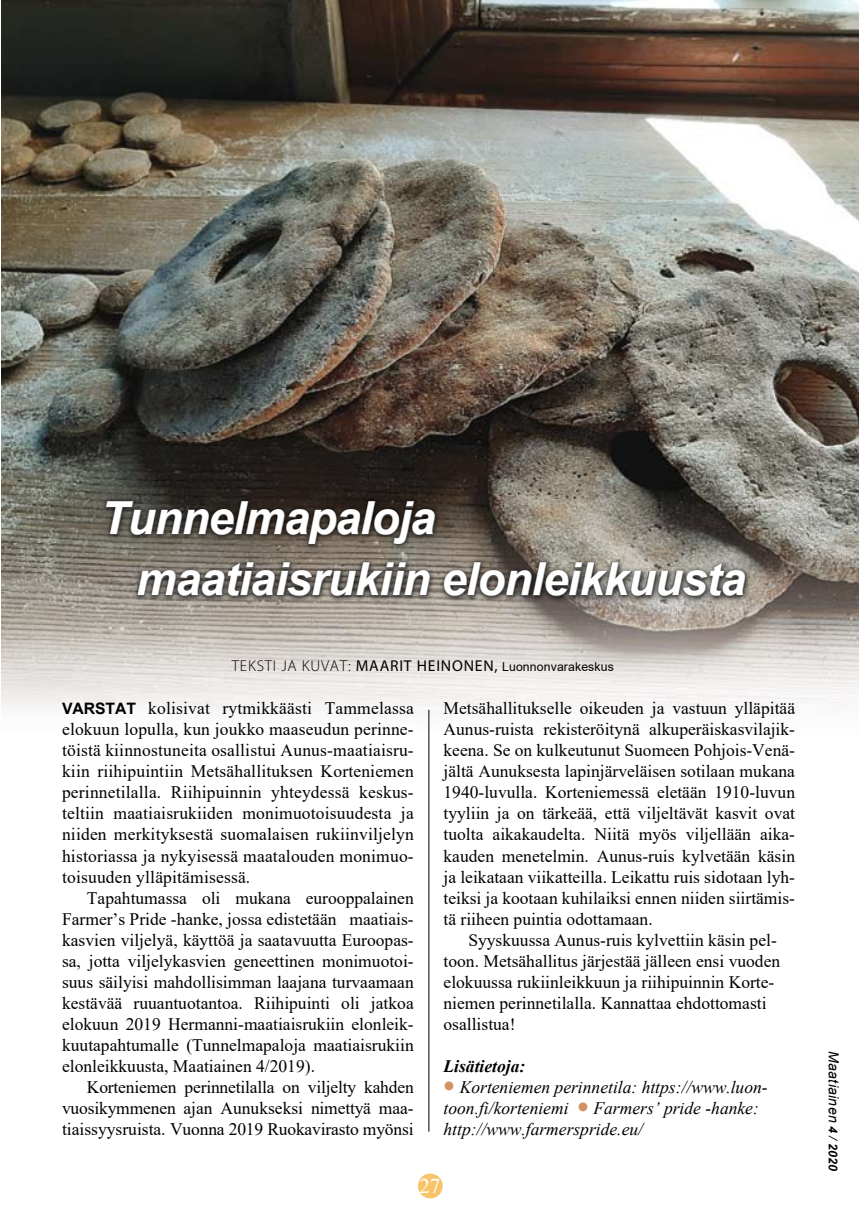
<style>
.page{position:relative;width:859px;height:1226px;background:#fff}
.page>*{position:absolute;margin:0;border:0;box-sizing:border-box;transform-origin:0 0}
.t1{font:italic 700 45.5px/61.2px "Arial";letter-spacing:-.02em;color:#fff}
.t2{font:21px "Times New Roman";color:#fff}
.t3{font:17.5px/21px "Times New Roman";color:#000;text-align:justify}
.t4{font:italic 17.5px/21px "Times New Roman";color:#000}
.t5{font:italic 700 17.5px "Times New Roman";color:#000}
.t6{font:italic 14px "Arial";letter-spacing:.02em;color:#000}
.t7{font:12.25px "Arial";letter-spacing:.01em;color:#000}
.s1{font-family:"Myriad Pro";font-weight:300;font-size:15.75px}
.s2{font-family:"Myriad Pro";font-size:15.75px}
.s3{font-family:"Arial";font-weight:700;font-size:15.75px}
.s4{color:#d29364}
.s5{font-weight:700;font-size:12.25px}
.s6{font-size:12.25px}
</style>
<div class="page">
<img style="left:2px;top:0;width:856px;height:759px">
<hr style="left:428px;top:709px;width:1px;height:422px;background:#000">
<svg style="left:100px;top:494px;width:652px;height:110px"></svg>
<svg style="left:105px;top:500px;width:330px;height:44px"></svg>
<svg style="left:137px;top:562px;width:293px;height:34px"></svg>
<svg style="left:443px;top:562px;width:302px;height:34px"></svg>
<div style="left:418px;top:1173px;width:24px;height:25px;background:#f7c469;border-radius:50%"></div>
<h1 class="t1" style="left:136px;top:489px;width:611px;text-indent:-35px">Tunnelmapaloja<br>maatiaisrukiin elonleikkuusta</h1>
<p class="t7" style="left:232px;top:658px;width:383px"><span class="s1">TEKSTI JA KUVAT:</span> <span class="s2">MAARIT HEINONEN,</span> Luonnonvarakeskus</p>
<p class="t3" style="left:62px;top:697px;width:353px"><span class="s3">VARSTAT</span> kolisivat rytmikkäästi Tammelassa elokuun lopulla, kun joukko maaseudun perinne&shy;töistä kiinnostuneita osallistui Aunus-maatiaisru&shy;kiin riihipuintiin Metsähallituksen Korteniemen perinnetilalla. Riihipuinnin yhteydessä keskus&shy;teltiin maatiaisrukiiden monimuotoisuudesta ja niiden merkityksestä suomalaisen rukiinviljelyn historiassa ja nykyisessä maatalouden monimuo&shy;toisuuden ylläpitämisessä.</p>
<p class="t3" style="left:62px;top:886px;width:353px;text-indent:25px">Tapahtumassa oli mukana eurooppalainen Farmer’s Pride -hanke, jossa edistetään maatiais&shy;kasvien viljelyä, käyttöä ja saatavuutta Euroopas&shy;sa, jotta viljelykasvien geneettinen monimuotoi&shy;suus säilyisi mahdollisimman laajana turvaamaan kestävää ruuantuotantoa. Riihipuinti oli jatkoa elokuun 2019 Hermanni-maatiaisrukiin elonleik&shy;kuutapahtumalle (Tunnelmapaloja maatiaisrukiin elonleikkuusta, Maatiainen 4/2019).</p>
<p class="t3" style="left:62px;top:1075px;width:353px;text-indent:25px">Korteniemen perinnetilalla on viljelty kahden vuosikymmenen ajan Aunukseksi nimettyä maa&shy;tiaissyysruista. Vuonna 2019 Ruokavirasto myönsi</p>
<p class="t3" style="left:443px;top:697px;width:353px">Metsähallitukselle oikeuden ja vastuun ylläpitää Aunus-ruista rekisteröitynä alkuperäiskasvilajik&shy;keena. Se on kulkeutunut Suomeen Pohjois-Venä&shy;jältä Aunuksesta lapinjärveläisen sotilaan mukana 1940-luvulla. Korteniemessä eletään 1910-luvun tyyliin ja on tärkeää, että viljeltävät kasvit ovat tuolta aikakaudelta. Niitä myös viljellään aika&shy;kauden menetelmin. Aunus-ruis kylvetään käsin ja leikataan viikatteilla. Leikattu ruis sidotaan lyh&shy;teiksi ja kootaan kuhilaiksi ennen niiden siirtämis&shy;tä riiheen puintia odottamaan.</p>
<p class="t3" style="left:443px;top:928px;width:338px;text-align:left;text-indent:25px">Syyskuussa Aunus-ruis kylvettiin käsin pel&shy;toon. Metsähallitus järjestää jälleen ensi vuoden elokuussa rukiinleikkuun ja riihipuinnin Korte&shy;niemen perinnetilalla. Kannattaa ehdottomasti osallistua!</p>
<p class="t5" style="left:443px;top:1053px;width:83px">Lisätietoja:</p>
<p class="t4" style="left:443px;top:1075px;width:325px"><span class="s4">•</span> Korteniemen perinnetila: https://www.luon&shy;toon.fi/korteniemi <span class="s4">•</span> Farmers’ pride -hanke: http://www.farmerspride.eu/</p>
<p class="t2" style="left:419px;top:1170px;width:22px">27</p>
<p class="t6" style="left:842px;top:1051px;width:121px;rotate:90deg">Maatiainen <span class="s5">4</span> <span class="s6">/</span> <span class="s5">2020</span></p>
</div>
